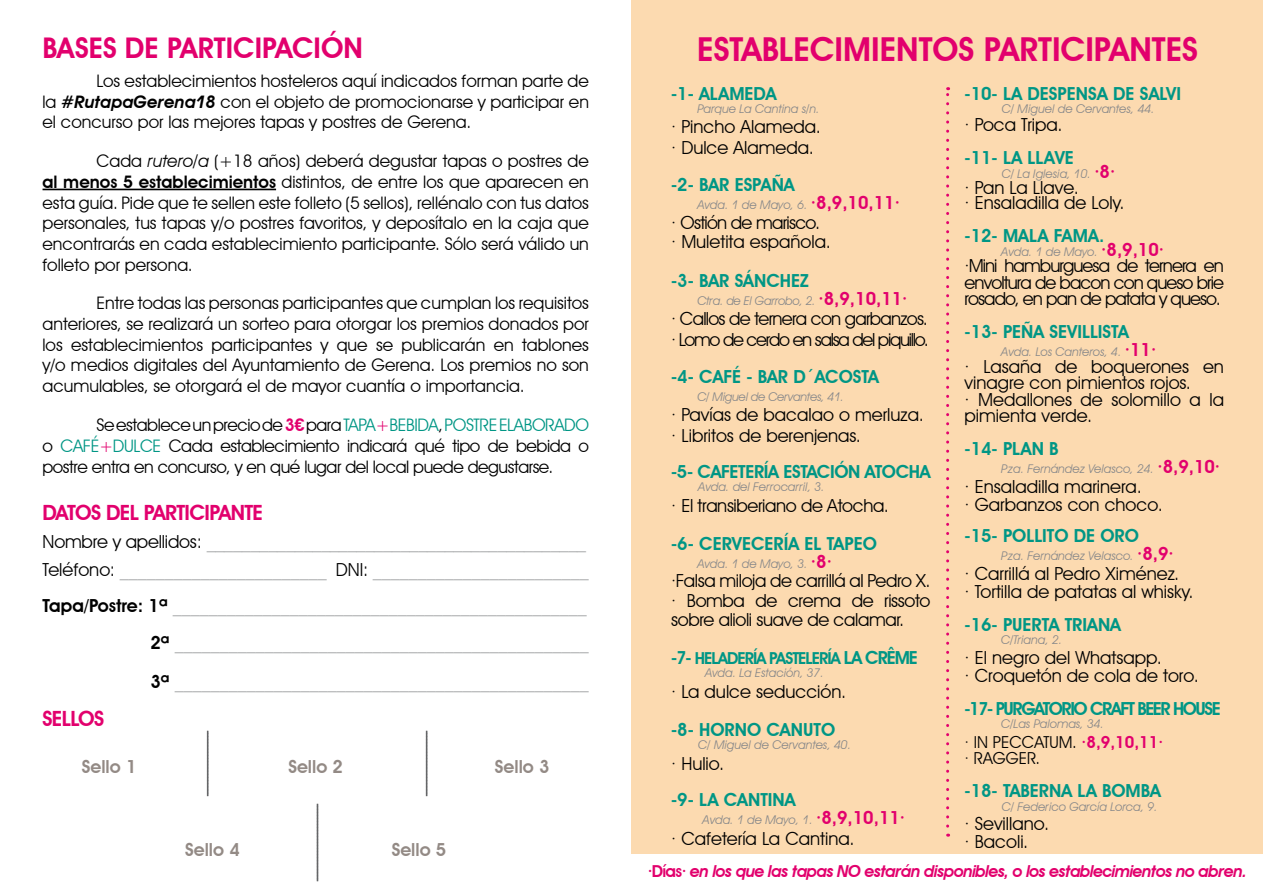
<style>
.page{position:relative;width:1263px;height:893px;background:#fff}
.page>*{position:absolute;margin:0;border:0;box-sizing:border-box;transform-origin:0 0}
.t1{font:600 33px "Avant Garde IT Cby BT";color:#e2006d}
.t2{font:600 28.5px "Avant Garde IT Cby BT";color:#e2006d}
.t3{font:600 21px "Avant Garde IT Cby BT";letter-spacing:-.03em;color:#e2006d}
.t4{font:18px/16.5px "Avant Garde IT Cby BT";color:#000}
.t5{font:18px/28px "Avant Garde IT Cby BT";letter-spacing:-.01em;color:#9c9e9f}
.t6{font:600 18px "Avant Garde IT Cby BT";color:#009685}
.t7{font:18px/21px "Avant Garde IT Cby BT";letter-spacing:-.055em;color:#000}
.t8{font:600 18px "Avant Garde IT Cby BT";color:#938a85}
.t9{font:600 18px "Avant Garde IT Cby BT";letter-spacing:-.08em;color:#009685}
.t10{font:600 18px "Avant Garde IT Cby BT";letter-spacing:-.02em;color:#009685}
.t11{font:18px "Avant Garde IT Cby BT";letter-spacing:-.02em;color:#000}
.t12{font:17.25px/20.7px "Avant Garde IT Cby BT";color:#000;text-align:justify}
.t13{font:italic 600 16.5px "Avant Garde IT Cby BT";letter-spacing:-.04em;color:#e2006d}
.t14{font:16.5px/16.5px "Avant Garde IT Cby BT";color:#000}
.t15{font:600 16.5px "Avant Garde IT Cby BT";letter-spacing:-.06em;color:#009685}
.t16{font:italic 12px "Avant Garde IT Cby BT";color:#87888a}
.t17{font:italic 12px "Avant Garde IT Cby BT";letter-spacing:-.02em;color:#87888a}
.s1{font-weight:600;font-style:italic}
.s2{font-style:italic}
.s3{font-weight:600}
.s4{font-weight:600;color:#e2006d}
.s5{color:#009685}
.s6{color:#e2006d}
.s7{color:#000}
.s8{font-weight:600;color:#000}
.s9{font-weight:600;font-style:normal;font-size:18px;color:#e2006d}
.s10{font-size:18px}
.s11{font-style:normal}
</style>
<div class="page">
<div style="left:631px;top:0;width:632px;height:893px;background:#fcdab0"></div>
<div style="left:631px;top:854px;width:632px;height:39px;background:#fff"></div>
<hr style="left:43px;top:189px;width:233px;height:1px;background:#000">
<svg style="left:207px;top:731px;width:1px;height:65px"></svg>
<svg style="left:426px;top:731px;width:1px;height:65px"></svg>
<svg style="left:946px;top:87px;width:3px;height:739px"></svg>
<svg style="left:317px;top:804px;width:1px;height:77px"></svg>
<h2 class="t2" style="left:43px;top:31px;width:322px">BASES DE PARTICIPACIÓN</h2>
<p class="t12" style="left:43px;top:70px;width:548px;text-indent:54px">Los establecimientos hosteleros aquí indicados forman parte de la <span class="s1">#RutapaGerena18</span> con el objeto de promocionarse y participar en el concurso por las mejores tapas y postres de Gerena.</p>
<p class="t12" style="left:43px;top:150px;width:548px;text-indent:54px">Cada <span class="s2">rutero/a</span> (+18 años) deberá degustar tapas o postres de <span class="s3">al menos 5 establecimientos</span> distintos, de entre los que aparecen en esta guía. Pide que te sellen este folleto (5 sellos), rellénalo con tus datos personales, tus tapas y/o postres favoritos, y deposítalo en la caja que encontrarás en cada establecimiento participante. Sólo será válido un folleto por persona.</p>
<p class="t12" style="left:43px;top:293px;width:548px;text-indent:54px">Entre todas las personas participantes que cumplan los requisitos anteriores, se realizará un sorteo para otorgar los premios donados por los establecimientos participantes y que se publicarán en tablones y/o medios digitales del Ayuntamiento de Gerena. Los premios no son acumulables, se otorgará el de mayor cuantía o importancia.</p>
<p class="t12" style="left:43px;top:414px;width:548px;line-height:21.1px;text-indent:54px">Se establece un precio de <span class="s4">3€</span> para <span class="s5">TAPA</span><span class="s6">+</span><span class="s5">BEBIDA</span>, <span class="s5">POSTRE ELABORADO </span>o <span class="s5">CAFÉ</span><span class="s6">+</span><span class="s5">DULCE</span> Cada establecimiento indicará qué tipo de bebida o postre entra en concurso, y en qué lugar del local puede degustarse.</p>
<p class="t3" style="left:43px;top:500px;width:222px">DATOS DEL PARTICIPANTE</p>
<p class="t5" style="left:43px;top:527px;width:548px"><span class="s7">Nombre y apellidos:</span> ___________________________________________<br><span class="s7">Teléfono:</span> _______________________ <span class="s7">DNI:</span> ________________________</p>
<p class="t5" style="left:43px;top:588px;width:548px;line-height:36.5px;text-align:right"><span class="s8">Tapa/Postre: 1ª</span> ______________________________________________<br><span class="s8">2ª</span> ______________________________________________</p>
<p class="t5" style="left:151px;top:667px;width:440px"><span class="s8">3ª</span> ______________________________________________</p>
<p class="t3" style="left:43px;top:706px;width:63px">SELLOS</p>
<p class="t8" style="left:82px;top:756px;width:56px">Sello 1</p>
<p class="t8" style="left:288px;top:756px;width:56px">Sello 2</p>
<p class="t8" style="left:495px;top:756px;width:56px">Sello 3</p>
<p class="t8" style="left:185px;top:839px;width:56px">Sello 4</p>
<p class="t8" style="left:392px;top:839px;width:56px">Sello 5</p>
<h1 class="t1" style="left:697px;top:30px;width:502px">ESTABLECIMIENTOS PARTICIPANTES</h1>
<p class="t6" style="left:671px;top:83px;width:107px">-1- ALAMEDA</p>
<p class="t16" style="left:697px;top:102px;width:124px">Parque La Cantina s/n.</p>
<p class="t4" style="left:671px;top:116px;width:151px;line-height:21px">· Pincho Alameda. · Dulce Alameda.</p>
<p class="t6" style="left:671px;top:174px;width:125px">-2- BAR ESPAÑA</p>
<p class="t16" style="left:697px;top:198px;width:204px">Avda. 1 de Mayo, 6. <span class="s9">·8,9,10,11·</span></p>
<p class="t4" style="left:671px;top:212px;width:161px;line-height:19.5px">· Ostión de marisco.<br>· Muletita española.</p>
<p class="t6" style="left:671px;top:270px;width:139px">-3- BAR SÁNCHEZ</p>
<p class="t17" style="left:697px;top:294px;width:212px">Ctra. de El Garrobo, 2. <span class="s9">·8,9,10,11·</span></p>
<p class="t7" style="left:671px;top:308px;width:259px">· Callos de ternera con garbanzos. · Lomo de cerdo en salsa del piquillo.</p>
<p class="t6" style="left:671px;top:366px;width:209px">-4- CAFÉ - BAR D´ACOSTA</p>
<p class="t17" style="left:697px;top:390px;width:148px">C/ Miguel de Cervantes, 41.</p>
<p class="t4" style="left:671px;top:404px;width:254px;line-height:21px">· Pavías de bacalao o merluza. · Libritos de berenjenas.</p>
<p class="t10" style="left:671px;top:461px;width:261px">-5- CAFETERÍA ESTACIÓN ATOCHA</p>
<p class="t16" style="left:698px;top:480px;width:128px">Avda. del Ferrocarril, 3.</p>
<p class="t11" style="left:671px;top:495px;width:219px">· El transiberiano de Atocha.</p>
<p class="t6" style="left:671px;top:533px;width:207px">-6- CERVECERÍA EL TAPEO</p>
<p class="t16" style="left:697px;top:556px;width:136px">Avda. 1 de Mayo, 3. <span class="s9">·8·</span></p>
<p class="t4" style="left:671px;top:571px;width:261px;line-height:19.5px;text-align:justify">·Falsa miloja de carrillá al Pedro X. · Bomba de crema de rissoto sobre alioli suave de calamar.</p>
<p class="t15" style="left:671px;top:648px;width:248px"><span class="s10">-7-</span> HELADERÍA PASTELERÍA <span class="s10">LA CRÊME</span></p>
<p class="t16" style="left:705px;top:666px;width:120px">Avda. La Estación, 37.</p>
<p class="t4" style="left:671px;top:683px;width:177px">· La dulce seducción.</p>
<p class="t6" style="left:671px;top:719px;width:165px">-8- HORNO CANUTO</p>
<p class="t16" style="left:698px;top:738px;width:154px">C/ Miguel de Cervantes, 40.</p>
<p class="t4" style="left:671px;top:755px;width:55px">· Hulio.</p>
<p class="t6" style="left:671px;top:789px;width:126px">-9- LA CANTINA</p>
<p class="t16" style="left:703px;top:813px;width:204px">Avda. 1 de Mayo, 1. <span class="s9">·8,9,10,11·</span></p>
<p class="t4" style="left:671px;top:830px;width:185px">· Cafetería La Cantina.</p>
<p class="t6" style="left:964px;top:83px;width:218px">-10- LA DESPENSA DE SALVI</p>
<p class="t16" style="left:1002px;top:102px;width:154px">C/ Miguel de Cervantes, 44.</p>
<p class="t4" style="left:964px;top:116px;width:100px">· Poca Tripa.</p>
<p class="t6" style="left:964px;top:147px;width:111px">-11- LA LLAVE</p>
<p class="t16" style="left:1002px;top:166px;width:115px">C/ La Iglesia, 10. <span class="s9">·8·</span></p>
<p class="t4" style="left:964px;top:180px;width:161px;line-height:15px">· Pan La Llave.<br>· Ensaladilla de Loly.</p>
<p class="t6" style="left:964px;top:225px;width:141px">-12- MALA FAMA.</p>
<p class="t16" style="left:1001px;top:244px;width:164px">Avda. 1 de Mayo. <span class="s9">·8,9,10·</span></p>
<p class="t4" style="left:964px;top:257px;width:261px;text-align:justify">·Mini hamburguesa de ternera en envoltura de bacon con queso brie rosado, en pan de patata y queso.</p>
<p class="t6" style="left:964px;top:321px;width:166px">-13- PEÑA SEVILLISTA</p>
<p class="t16" style="left:1001px;top:345px;width:156px">Avda. Los Canteros, 4. <span class="s9">·11·</span></p>
<p class="t4" style="left:964px;top:358px;width:261px">· Lasaña de boquerones en vinagre con pimientos rojos.<br>· Medallones de solomillo a la pimienta verde.</p>
<p class="t6" style="left:964px;top:438px;width:95px">-14- PLAN B</p>
<p class="t16" style="left:1001px;top:462px;width:220px">Pza. Fernández Velasco, 24. <span class="s9">·8,9,10·</span></p>
<p class="t4" style="left:964px;top:477px;width:200px;line-height:18px">· Ensaladilla marinera.<br>· Garbanzos con choco.</p>
<p class="t6" style="left:964px;top:525px;width:176px">-15- POLLITO DE ORO</p>
<p class="t16" style="left:1001px;top:549px;width:174px">Pza. Fernández Velasco. <span class="s9">·8,9·</span></p>
<p class="t4" style="left:964px;top:564px;width:230px;line-height:18px">· Carrillá al Pedro Ximénez.<br>· Tortilla de patatas al whisky.</p>
<p class="t6" style="left:964px;top:614px;width:158px">-16- PUERTA TRIANA</p>
<p class="t16" style="left:1001px;top:633px;width:63px">C/Triana, 2.</p>
<p class="t4" style="left:964px;top:648px;width:236px;line-height:18px">· El negro del Whatsapp.<br>· Croquetón de cola de toro.</p>
<p class="t9" style="left:964px;top:698px;width:258px">-17- PURGATORIO CRAFT BEER HOUSE</p>
<p class="t16" style="left:1001px;top:717px;width:104px">C/Las Palomas, 34.</p>
<p class="t14" style="left:964px;top:734px;width:200px">· IN PECCATUM. <span class="s4">·8,9,10,11· </span>· RAGGER.</p>
<p class="t6" style="left:964px;top:780px;width:198px">-18- TABERNA LA BOMBA</p>
<p class="t16" style="left:1002px;top:799px;width:157px">C/ Federico García Lorca, 9.</p>
<p class="t4" style="left:964px;top:815px;width:86px;line-height:18px">· Sevillano. · Bacoli.</p>
<p class="t13" style="left:648px;top:861px;width:601px"><span class="s11">·Días·</span> en los que las tapas NO estarán disponibles, o los establecimientos no abren.</p>
</div>
